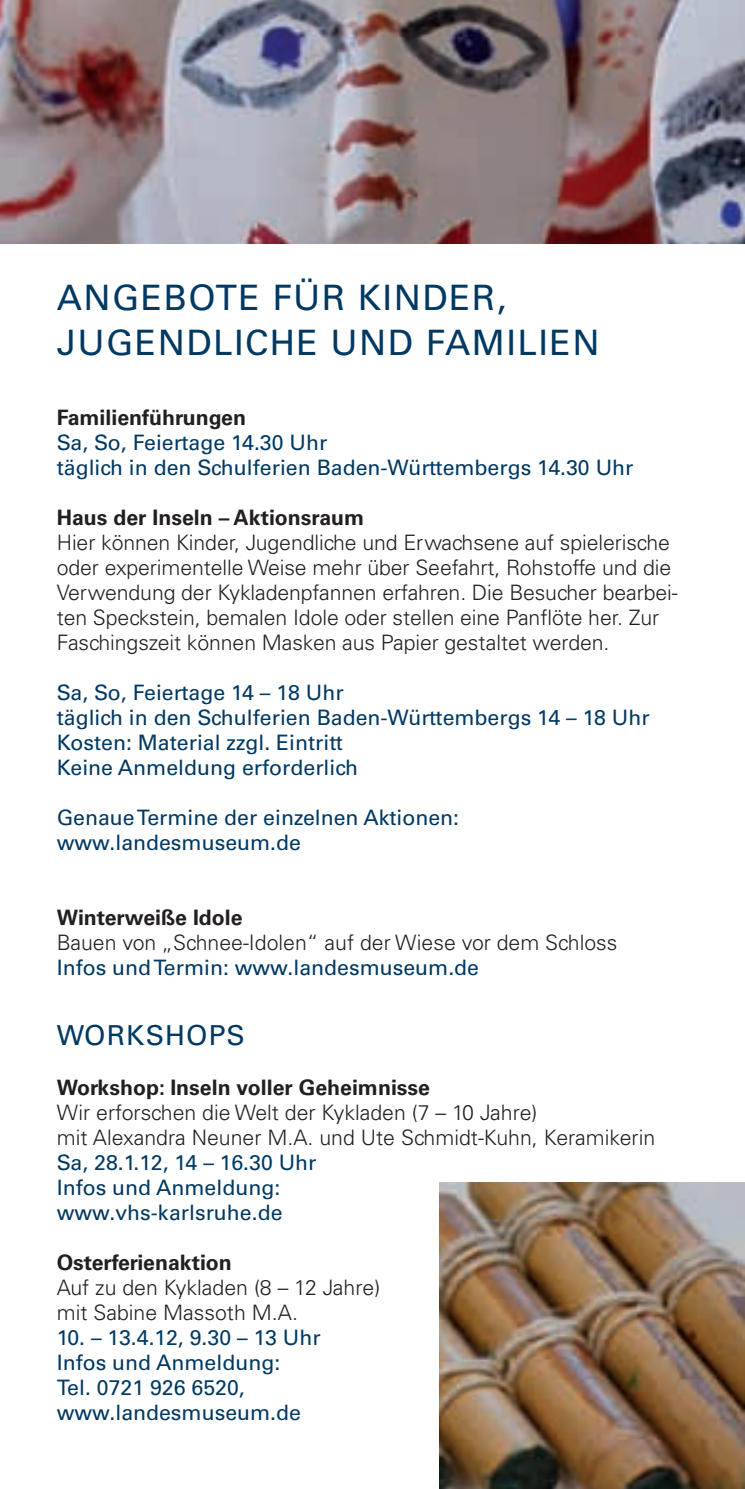
<style>
.page{position:relative;width:745px;height:1489px;background:#fff}
.page>*{position:absolute;margin:0;border:0;box-sizing:border-box;transform-origin:0 0}
.t1{font:35px/45px "Univers LT";letter-spacing:.04em;color:#013963}
.t2{font:27.5px "Univers LT";letter-spacing:.04em;color:#013963}
.t3{font:300 21.25px/25px "Univers LT";letter-spacing:-.005em;color:#231f20}
.t4{font:21.25px/25px "Univers LT";color:#013963}
.t5{font:700 21.25px "Univers LT";color:#231f20}
</style>
<div class="page">
<img style="left:0;top:0;width:744px;height:244px">
<img style="left:439px;top:1182px;width:305px;height:306px">
<h1 class="t1" style="left:57px;top:275px;width:537px">ANGEBOTE FÜR KIN DER,<br>JUGENDLICHE UND FAMILIEN</h1>
<p class="t5" style="left:57px;top:405px;width:191px">Familienführungen</p>
<p class="t4" style="left:57px;top:430px;width:578px">Sa, So, Feiertage 14.30 Uhr<br>täglich in den Schulferien Baden-Württembergs 14.30 Uhr</p>
<p class="t5" style="left:57px;top:505px;width:309px">Haus der Inseln – Aktionsraum</p>
<p class="t3" style="left:57px;top:530px;width:622px">Hier können Kinder, Jugendliche und Erwachsene auf spielerische oder experimentelle Weise mehr über Seefahrt, Rohstoffe und die Verwendung der Kykladenpfannen erfahren. Die Besucher bearbei&shy;ten Speckstein, bemalen Idole oder stellen eine Panflöte her. Zur Faschingszeit können Masken aus Papier gestaltet werden.</p>
<p class="t4" style="left:57px;top:680px;width:594px">Sa, So, Feiertage 14 – 18 Uhr<br>täglich in den Schulferien Baden-Württembergs 14 – 18 Uhr Kosten: Material zzgl. Eintritt<br>Keine Anmeldung erforderlich</p>
<p class="t4" style="left:57px;top:805px;width:403px">Genaue Termine der einzelnen Aktionen: www.landesmuseum.de</p>
<p class="t5" style="left:57px;top:905px;width:187px">Winterweiße Idole</p>
<p class="t3" style="left:57px;top:930px;width:562px">Bauen von „Schnee-Idolen“ auf der Wiese vor dem Schloss</p>
<p class="t4" style="left:57px;top:955px;width:423px">Infos und Termin: www.landesmuseum.de</p>
<p class="t2" style="left:57px;top:1019px;width:190px">WOR KSHOPS</p>
<p class="t5" style="left:57px;top:1075px;width:374px">Workshop: Inseln voller Geheimnisse</p>
<p class="t3" style="left:57px;top:1100px;width:599px">Wir erforschen die Welt der Kykladen (7 – 10 Jahre)<br>mit Alexandra Neuner M.A. und Ute Schmidt-Kuhn, Keramikerin</p>
<p class="t4" style="left:57px;top:1150px;width:261px">Sa, 28.1.12, 14 – 16.30 Uhr<br>Infos und Anmeldung: www.vhs-karlsruhe.de</p>
<p class="t5" style="left:57px;top:1250px;width:177px">Osterferienaktion</p>
<p class="t3" style="left:57px;top:1275px;width:325px">Auf zu den Kykladen (8 – 12 Jahre) mit Sabine Massoth M.A.</p>
<p class="t4" style="left:57px;top:1325px;width:265px">10. – 13.4.12, 9.30 – 13 Uhr<br>Infos und Anmeldung:<br>Tel. 0721 926 6520, www.landesmuseum.de</p>
</div>
